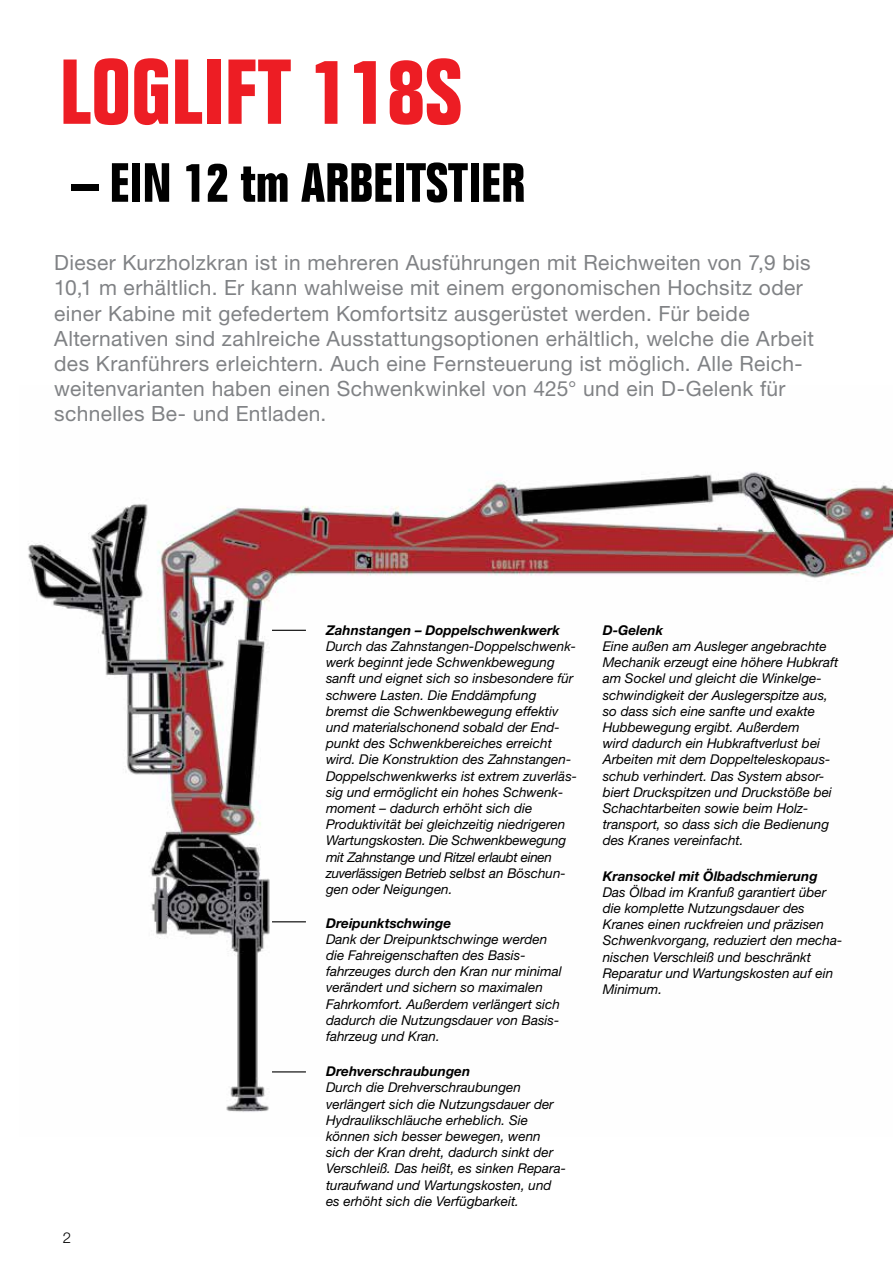
<style>
.page{position:relative;width:893px;height:1263px;background:#fff}
.page>*{position:absolute;margin:0;border:0;box-sizing:border-box;transform-origin:0 0}
.t1{font:700 condensed 90px "Folio Std";color:#ed1d24}
.t2{font:700 condensed 54px "Folio Std";color:#000}
.t3{font:21px/25.2px "Helvetica Neue LT Pro";letter-spacing:.015em;color:#808285}
.t4{font:300 15px "Helvetica Neue LT Std";color:#000}
.t5{font:italic 13.5px/16.2px "Helvetica Neue LT Pro";color:#000}
.t6{font:italic 700 13.5px "Helvetica Neue LT Pro";color:#000}
</style>
<div class="page">
<img style="left:28px;top:472px;width:865px;height:640px">
<hr style="left:272px;top:921px;width:34px;height:1px;background:#000">
<hr style="left:272px;top:1071px;width:34px;height:1px;background:#000">
<hr style="left:272px;top:630px;width:34px;height:1px;background:#000">
<h1 class="t1" style="left:60px;top:42px;width:404px">LOGLIFT 118S</h1>
<h2 class="t2" style="left:71px;top:153px;width:455px">– EIN 12 tm ARBEITSTIER</h2>
<p class="t3" style="left:54px;top:250px;width:761px">Dieser Kurzholzkran ist in mehreren Ausführungen mit Reichweiten von 7,9 bis 10,1 m erhältlich. Er kann wahlweise mit einem ergonomischen Hochsitz oder einer Kabine mit gefedertem Komfortsitz ausgerüstet werden. Für beide Alternativen sind zahlreiche Ausstattungsoptionen erhältlich, welche die Arbeit des Kranführers erleichtern. Auch eine Fernsteuerung ist möglich. Alle Reich&shy;weitenvarianten haben einen Schwenkwinkel von 425° und ein D-Gelenk für schnelles Be- und Entladen.</p>
<p class="t4" style="left:63px;top:1228px;width:10px">2</p>
<p class="t6" style="left:326px;top:621px;width:236px">Zahnstangen – Doppelschwenkwerk</p>
<p class="t5" style="left:326px;top:638px;width:253px">Durch das Zahnstangen-Doppelschwenk&shy;werk beginnt jede Schwenkbewegung sanft und eignet sich so insbesondere für schwere Lasten. Die Enddämpfung bremst die Schwenkbewegung effektiv und materialschonend sobald der End&shy;punkt des Schwenkbereiches erreicht wird. Die Konstruktion des Zahnstangen-Doppelschwenkwerks ist extrem zuverläs&shy;sig und ermöglicht ein hohes Schwenk&shy;moment – dadurch erhöht sich die Produktivität bei gleichzeitig niedrigeren Wartungskosten. Die Schwenkbewegung mit Zahnstange und Ritzel erlaubt einen zuverlässigen Betrieb selbst an Böschun&shy;gen oder Neigungen.</p>
<p class="t6" style="left:326px;top:914px;width:127px">Dreipunktschwinge</p>
<p class="t5" style="left:326px;top:930px;width:237px">Dank der Dreipunktschwinge werden die Fahreigenschaften des Basis&shy;fahrzeuges durch den Kran nur minimal verändert und sichern so maximalen Fahrkomfort. Außerdem verlängert sich dadurch die Nutzungsdauer von Basis&shy;fahrzeug und Kran.</p>
<p class="t6" style="left:326px;top:1063px;width:146px">Drehverschraubungen</p>
<p class="t5" style="left:326px;top:1079px;width:242px">Durch die Drehverschraubungen verlängert sich die Nutzungsdauer der Hydraulikschläuche erheblich. Sie können sich besser bewegen, wenn sich der Kran dreht, dadurch sinkt der Verschleiß. Das heißt, es sinken Repara&shy;turaufwand und Wartungskosten, und es erhöht sich die Verfügbarkeit.</p>
<p class="t6" style="left:603px;top:621px;width:62px">D-Gelenk</p>
<p class="t5" style="left:603px;top:638px;width:237px">Eine außen am Ausleger angebrachte Mechanik erzeugt eine höhere Hubkraft am Sockel und gleicht die Winkelge&shy;schwindigkeit der Auslegerspitze aus, so dass sich eine sanfte und exakte Hubbewegung ergibt. Außerdem<br>wird dadurch ein Hubkraftverlust bei Arbeiten mit dem Doppelteleskopaus&shy;schub verhindert. Das System absor&shy;biert Druckspitzen und Druckstöße bei Schachtarbeiten sowie beim Holz&shy;transport, so dass sich die Bedienung des Kranes vereinfacht.</p>
<p class="t6" style="left:603px;top:867px;width:217px">Kransockel mit Ölbadschmierung</p>
<p class="t5" style="left:603px;top:883px;width:241px">Das Ölbad im Kranfuß garantiert über die komplette Nutzungsdauer des<br>Kranes einen ruckfreien und präzisen<br>Schwenkvorgang, reduziert den mecha&shy;nischen Verschleiß und beschränkt<br>Reparatur und Wartungskosten auf ein<br>Minimum.</p>
</div>
